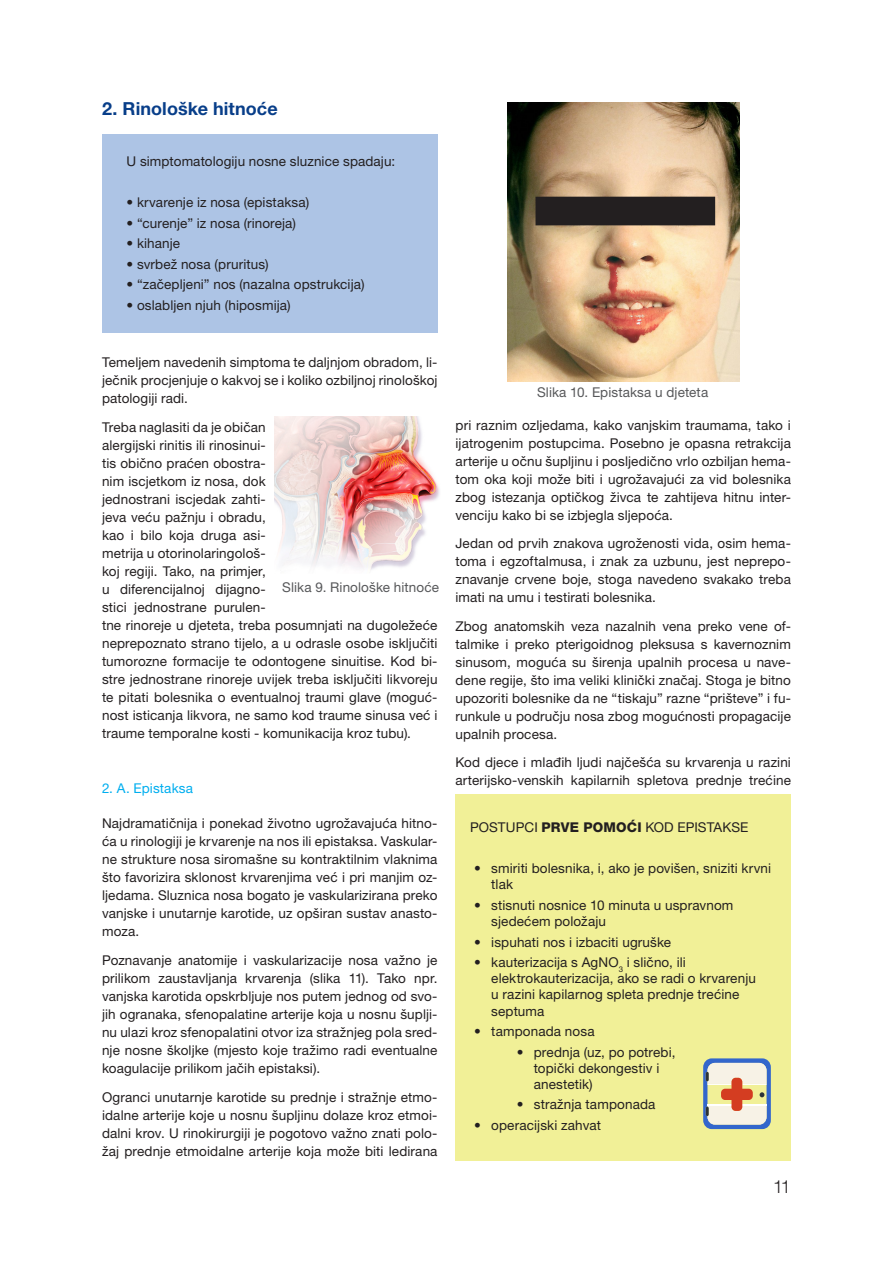
<style>
.page{position:relative;width:893px;height:1263px;background:#fff}
.page>*{position:absolute;margin:0;border:0;box-sizing:border-box;transform-origin:0 0}
.Naslov_poglavlja{font:700 18px "Helvetica Neue LT Pro";letter-spacing:.005em;color:#083e89}
.t1{font:300 18px "Helvetica Neue LT Pro";color:#231f20}
.Tekući_tekst{font:13.5px/18px "Helvetica Neue LT Pro";letter-spacing:.01em;color:#231f20;text-align:justify}
.Tekst_u_kutiji{font:13.5px "Helvetica Neue LT Pro";letter-spacing:.01em;color:#231f20}
.Natpisi{font:13.5px "Helvetica Neue LT Pro";letter-spacing:.01em;color:#57585a}
.Potpoglavlja{font:13.5px "Helvetica Neue LT Pro";letter-spacing:.01em;color:#00aeef}
.s1{font-weight:800}
</style>
<div class="page">
<div style="left:102px;top:134px;width:335px;height:198px;background:#adc4e5"></div>
<img style="left:274px;top:417px;width:166px;height:153px">
<img style="left:508px;top:102px;width:231px;height:279px">
<div style="left:537px;top:198px;width:177px;height:26px;background:#231f20"></div>
<div style="left:535px;top:197px;width:180px;height:28px;border:3px solid #231f20"></div>
<div style="left:455px;top:794px;width:336px;height:367px;background:#f1f097"></div>
<svg style="left:703px;top:1058px;width:68px;height:71px;background:#c4bbb9"></svg>
<p class="Naslov_poglavlja" style="left:102px;top:97px;width:177px">2. Rinološke hitnoće</p>
<p class="Tekst_u_kutiji" style="left:126px;top:154px;width:270px">U simptomatologiju nosne sluznice spadaju:</p>
<p class="Tekst_u_kutiji" style="left:126px;top:194px;width:184px">• krvarenje iz nosa (epistaksa)</p>
<p class="Tekst_u_kutiji" style="left:126px;top:215px;width:171px">• “curenje” iz nosa (rinoreja)</p>
<p class="Tekst_u_kutiji" style="left:126px;top:235px;width:55px">• kihanje</p>
<p class="Tekst_u_kutiji" style="left:126px;top:256px;width:144px">• svrbež nosa (pruritus)</p>
<p class="Tekst_u_kutiji" style="left:126px;top:276px;width:239px">• “začepljeni” nos (nazalna opstrukcija)</p>
<p class="Tekst_u_kutiji" style="left:126px;top:297px;width:166px">• oslabljen njuh (hiposmija)</p>
<p class="Tekući_tekst" style="left:102px;top:353px;width:337px">Temeljem navedenih simptoma te daljnjom obradom, li&shy;ječnik procjenjuje o kakvoj se i koliko ozbiljnoj rinološkoj patologiji radi.</p>
<p class="Tekući_tekst" style="left:102px;top:418px;width:337px;text-align:left">Treba naglasiti da je običan<br>alergijski rinitis ili rinosinui-<br>tis obično praćen obostra-<br>nim iscjetkom iz nosa, dok<br>jednostrani iscjedak zahti-<br>jeva veću pažnju i obradu,<br>kao i bilo koja druga asi-<br>metrija u otorinolaringološ-<br>koj regiji. Tako, na primjer,<br>u diferencijalnoj dijagno-<br>stici jednostrane purulen-<br>tne rinoreje u djeteta, treba posumnjati na dugoležeće neprepoznato strano tijelo, a u odrasle osobe isključiti tumorozne formacije te odontogene sinuitise. Kod bi&shy;stre jednostrane rinoreje uvijek treba isključiti likvoreju te pitati bolesnika o eventualnoj traumi glave (moguć&shy;nost isticanja likvora, ne samo kod traume sinusa već i traume temporalne kosti - komunikacija kroz tubu).</p>
<p class="Natpisi" style="left:282px;top:579px;width:158px">Slika 9. Rinološke hitnoće</p>
<p class="Potpoglavlja" style="left:102px;top:780px;width:92px">2. A. Epistaksa</p>
<p class="Tekući_tekst" style="left:102px;top:814px;width:337px">Najdramatičnija i ponekad životno ugrožavajuća hitno&shy;ća u rinologiji je krvarenje na nos ili epistaksa. Vaskular&shy;ne strukture nosa siromašne su kontraktilnim vlaknima što favorizira sklonost krvarenjima već i pri manjim oz&shy;ljedama. Sluznica nosa bogato je vaskularizirana preko vanjske i unutarnje karotide, uz opširan sustav anasto&shy;moza.</p>
<p class="Tekući_tekst" style="left:102px;top:951px;width:337px">Poznavanje anatomije i vaskularizacije nosa važno je prilikom zaustavljanja krvarenja (slika 11). Tako npr. vanjska karotida opskrbljuje nos putem jednog od svo&shy;jih ogranaka, sfenopalatine arterije koja u nosnu šuplji&shy;nu ulazi kroz sfenopalatini otvor iza stražnjeg pola sred&shy;nje nosne školjke (mjesto koje tražimo radi eventualne koagulacije prilikom jačih epistaksi).</p>
<p class="Tekući_tekst" style="left:102px;top:1088px;width:337px">Ogranci unutarnje karotide su prednje i stražnje etmo&shy;idalne arterije koje u nosnu šupljinu dolaze kroz etmoi&shy;dalni krov. U rinokirurgiji je pogotovo važno znati polo&shy;žaj prednje etmoidalne arterije koja može biti ledirana</p>
<p class="Natpisi" style="left:537px;top:384px;width:173px">Slika 10. Epistaksa u djeteta</p>
<p class="Tekući_tekst" style="left:456px;top:415px;width:337px">pri raznim ozljedama, kako vanjskim traumama, tako i ijatrogenim postupcima. Posebno je opasna retrakcija arterije u očnu šupljinu i posljedično vrlo ozbiljan hema&shy;tom oka koji može biti i ugrožavajući za vid bolesnika zbog istezanja optičkog živca te zahtijeva hitnu inter&shy;venciju kako bi se izbjegla sljepoća.</p>
<p class="Tekući_tekst" style="left:456px;top:534px;width:337px">Jedan od prvih znakova ugroženosti vida, osim hema&shy;toma i egzoftalmusa, i znak za uzbunu, jest neprepo&shy;znavanje crvene boje, stoga navedeno svakako treba imati na umu i testirati bolesnika.</p>
<p class="Tekući_tekst" style="left:455px;top:617px;width:337px">Zbog anatomskih veza nazalnih vena preko vene of&shy;talmike i preko pterigoidnog pleksusa s kavernoznim sinusom, moguća su širenja upalnih procesa u nave&shy;dene regije, što ima veliki klinički značaj. Stoga je bitno upozoriti bolesnike da ne “tiskaju” razne “prišteve” i fu&shy;runkule u području nosa zbog mogućnosti propagacije upalnih procesa.</p>
<p class="Tekući_tekst" style="left:455px;top:753px;width:337px">Kod djece i mlađih ljudi najčešća su krvarenja u razini arterijsko-venskih kapilarnih spletova prednje trećine</p>
<p class="Tekst_u_kutiji" style="left:470px;top:819px;width:280px">POSTUPCI <span class="s1">PRVE POMOĆI</span> KOD EPISTAKSE</p>
<p class="Tekući_tekst" style="left:491px;top:860px;width:281px;line-height:16.2px;text-indent:-17px">• smiriti bolesnika, i, ako je povišen, sniziti krvni tlak</p>
<p class="Tekući_tekst" style="left:491px;top:897px;width:244px;line-height:16.2px;text-indent:-17px">• stisnuti nosnice 10 minuta u uspravnom sjedećem položaju</p>
<p class="Tekući_tekst" style="left:474px;top:932px;width:198px">• ispuhati nos i izbaciti ugruške</p>
<p class="Tekući_tekst" style="left:491px;top:954px;width:266px;line-height:16.2px;text-align:left;text-indent:-17px">• kauterizacija s AgNO<sub>3</sub> i slično, ili elektrokauterizacija, ako se radi o krvarenju u razini kapilarnog spleta prednje trećine septuma</p>
<p class="Tekući_tekst" style="left:474px;top:1022px;width:122px">• tamponada nosa</p>
<p class="Tekući_tekst" style="left:534px;top:1043px;width:143px;line-height:16.2px;text-align:left;text-indent:-17px">• prednja (uz, po potrebi, topički dekongestiv i anestetik)</p>
<p class="Tekući_tekst" style="left:517px;top:1095px;width:140px">• stražnja tamponada</p>
<p class="Tekući_tekst" style="left:474px;top:1116px;width:128px">• operacijski zahvat</p>
<h1 class="t1" style="left:773px;top:1175px;width:19px">11</h1>
</div>
